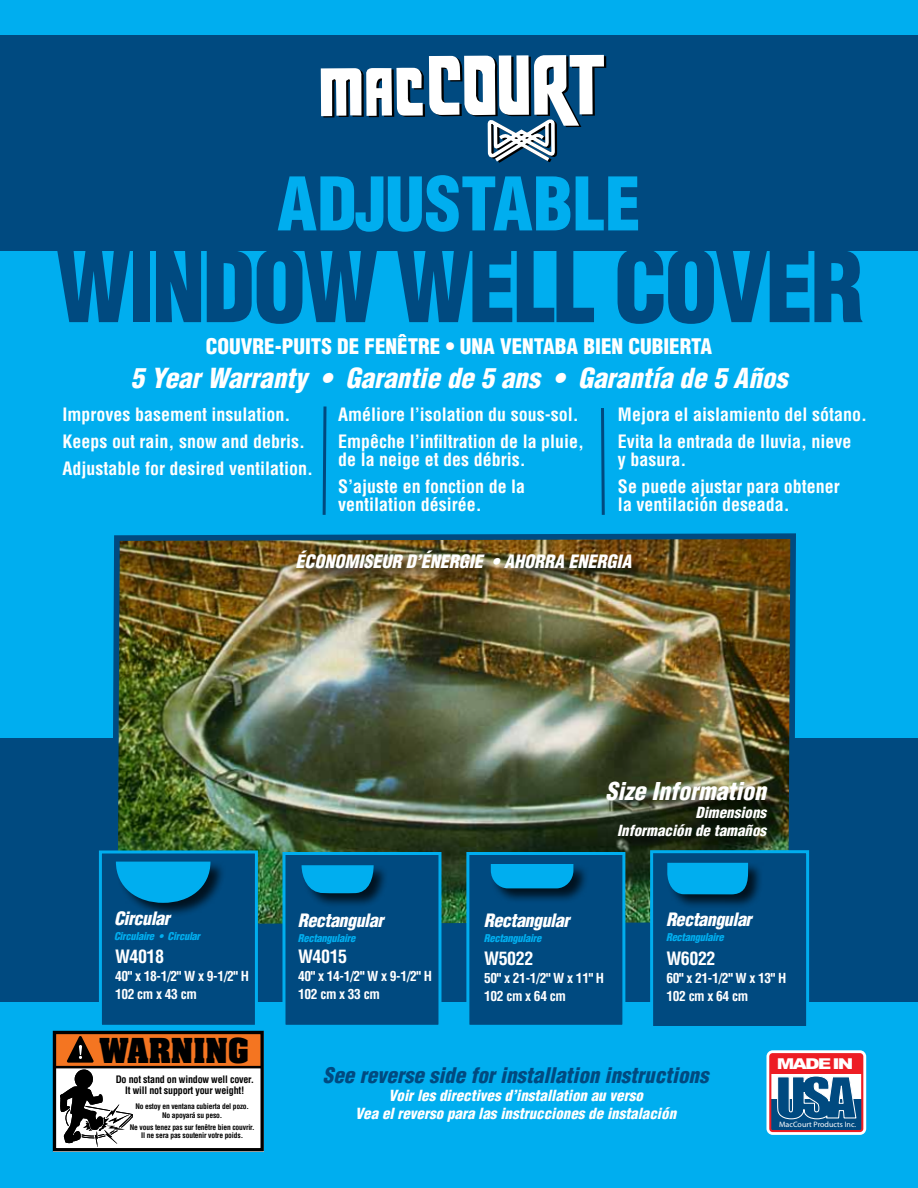
<style>
.page{position:relative;width:918px;height:1188px;background:#00aeef}
.page>*{position:absolute;margin:0;border:0;box-sizing:border-box;transform-origin:0 0}
.t1{font:900 condensed 96px "Helvetica";letter-spacing:-.03em;color:#004a80}
.t2{font:900 condensed 72px "Helvetica";color:#00aeef}
.t3{font:37.65px "Aachen Bld";color:#000}
.t4{font:italic 900 condensed 27px "Helvetica";color:#fff}
.t5{font:italic 900 condensed 24px "Helvetica";color:#fff}
.t6{font:900 condensed 21px "Helvetica";color:#fff}
.t7{font:italic 900 condensed 21px "Helvetica";color:#004a80}
.t8{font:700 condensed 18px/27px "Helvetica";color:#fff}
.t9{font:italic 900 condensed 18px "Helvetica";letter-spacing:-.025em;color:#fff}
.t10{font:italic 900 condensed 18px "Helvetica";color:#fff}
.t11{font:900 16.05px "Arial";letter-spacing:-.1em;color:#fff;scale:1.25 1}
.t12{font:italic 900 condensed 15px/18px "Helvetica";color:#fff;text-align:center}
.t13{font:700 condensed 13.5px/18px "Helvetica";letter-spacing:-.025em;color:#fff}
.t14{font:italic 900 condensed 10.5px "Helvetica";letter-spacing:-.025em;color:#00aeef}
.t15{font:700 condensed 10.05px/10.9px "Helvetica";letter-spacing:-.02em;color:#000;text-align:center}
.t16{font:7.8px "Myriad";color:#fff}
.t17{font:700 condensed 7.5px/8.4px "Helvetica";letter-spacing:-.02em;color:#000;text-align:center}
</style>
<div class="page">
<div style="left:0;top:739px;width:918px;height:263px;background:#004a80"></div>
<img style="left:109px;top:533px;width:690px;height:400px">
<div style="left:0;top:35px;width:918px;height:216px;background:#004a80"></div>
<svg style="left:321px;top:55px;width:285px;height:108px"></svg>
<svg style="left:322px;top:406px;width:5px;height:109px"></svg>
<svg style="left:601px;top:408px;width:4px;height:107px"></svg>
<div style="left:296px;top:550px;width:351px;height:33px;background:#000;opacity:.75"></div>
<div style="left:607px;top:782px;width:176px;height:70px;background:#000;opacity:.75"></div>
<div style="left:99px;top:850px;width:159px;height:178px;background:#004a80;border:3px solid #00aeef"></div>
<div style="left:116px;top:861px;width:110px;height:58px;background:#000;opacity:.75"></div>
<svg style="left:116px;top:862px;width:94px;height:41px;background:#0094cf"></svg>
<div style="left:282px;top:852px;width:159px;height:176px;background:#004a80;border:3px solid #00aeef"></div>
<div style="left:301px;top:864px;width:88px;height:45px;background:#000;opacity:.75"></div>
<svg style="left:302px;top:865px;width:72px;height:28px;background:#009edc"></svg>
<div style="left:466px;top:852px;width:159px;height:176px;background:#004a80;border:3px solid #00aeef"></div>
<div style="left:490px;top:863px;width:99px;height:41px;background:#000;opacity:.75"></div>
<div style="left:491px;top:864px;width:82px;height:24px;background:#00aeef"></div>
<div style="left:650px;top:850px;width:159px;height:179px;background:#004a80;border:3px solid #00aeef"></div>
<div style="left:667px;top:862px;width:97px;height:48px;background:#000;opacity:.75"></div>
<div style="left:667px;top:863px;width:81px;height:31px;background:#00aeef"></div>
<svg style="left:766px;top:1050px;width:100px;height:85px;background:#846d89"></svg>
<div style="left:53px;top:1031px;width:211px;height:120px;background:#fff"></div>
<div style="left:56px;top:1034px;width:204px;height:32px;background:#f47521"></div>
<svg style="left:60px;top:1069px;width:73px;height:78px"></svg>
<svg style="left:67px;top:1036px;width:27px;height:27px"></svg>
<div style="left:53px;top:1031px;width:211px;height:120px;border:3px solid #000"></div>
<hr style="left:55px;top:1066px;width:208px;height:2px;background:#000">
<h2 class="t2" style="left:277px;top:159px;width:365px">ADJUSTABLE</h2>
<h1 class="t1" style="left:56px;top:227px;width:809px">WINDOW WELL COVER</h1>
<p class="t6" style="left:206px;top:333px;width:508px">COUVRE-PUITS DE FENÊTRE • UNA VENTABA BIEN CUBIERTA</p>
<h3 class="t4" style="left:131px;top:361px;width:658px">5 Year Warranty • Garantie de 5 ans • Garantía de 5 Años</h3>
<p class="t8" style="left:63px;top:401px;width:252px">Improves basement insulation.<br>Keeps out rain, snow and debris.<br>Adjustable for desired ventilation.</p>
<p class="t8" style="left:338px;top:401px;width:248px">Améliore l’isolation du sous-sol.<br>Empêche l’infiltration de la pluie,</p>
<p class="t8" style="left:338px;top:446px;width:189px">de la neige et des débris.<br>S’ajuste en fonction de la</p>
<p class="t8" style="left:338px;top:491px;width:145px">ventilation désirée.</p>
<p class="t8" style="left:618px;top:401px;width:251px">Mejora el aislamiento del sótano.<br>Evita la entrada de lluvia, nieve</p>
<p class="t8" style="left:618px;top:446px;width:223px">y basura.<br>Se puede ajustar para obtener</p>
<p class="t8" style="left:618px;top:491px;width:173px">la ventilación deseada.</p>
<p class="t10" style="left:295px;top:550px;width:338px">ÉCONOMISEUR D’ÉNERGIE • AHORRA ENERGIA</p>
<p class="t9" style="left:114px;top:907px;width:57px">Circular</p>
<p class="t14" style="left:114px;top:930px;width:88px">Circulaire • Circular</p>
<p class="t8" style="left:115px;top:943px;width:51px">W4018</p>
<p class="t13" style="left:115px;top:967px;width:136px">40" x 18-1/2" W x 9-1/2" H<br>102 cm x 43 cm</p>
<h3 class="t3" style="left:100px;top:1028px;width:151px">WARNING</h3>
<p class="t15" style="left:116px;top:1074px;width:140px">Do not stand on window well cover.<br>It will not support your weight!</p>
<p class="t17" style="left:135px;top:1102px;width:115px">No estoy en ventana cubierta del pozo.<br>No apoyará su peso.</p>
<p class="t17" style="left:130px;top:1123px;width:126px">Ne vous tenez pas sur fenêtre bien couvrir.<br>Il ne sera pas soutenir votre poids.</p>
<p class="t9" style="left:298px;top:909px;width:87px">Rectangular</p>
<p class="t14" style="left:298px;top:931px;width:59px">Rectangulaire</p>
<p class="t8" style="left:298px;top:943px;width:51px">W4015</p>
<p class="t13" style="left:298px;top:967px;width:136px">40" x 14-1/2" W x 9-1/2" H<br>102 cm x 33 cm</p>
<p class="t9" style="left:484px;top:909px;width:87px">Rectangular</p>
<p class="t14" style="left:484px;top:931px;width:59px">Rectangulaire</p>
<h3 class="t5" style="left:606px;top:777px;width:162px">Size Information</h3>
<p class="t12" style="left:617px;top:804px;width:151px;text-align:right">Dimensions<br>Información de tamaños</p>
<p class="t9" style="left:666px;top:908px;width:87px">Rectangular</p>
<p class="t14" style="left:666px;top:931px;width:59px">Rectangulaire</p>
<p class="t8" style="left:484px;top:945px;width:51px">W5022</p>
<p class="t13" style="left:484px;top:969px;width:122px">50" x 21-1/2" W x 11" H<br>102 cm x 64 cm</p>
<p class="t8" style="left:666px;top:945px;width:51px">W6022</p>
<p class="t13" style="left:666px;top:969px;width:122px">60" x 21-1/2" W x 13" H<br>102 cm x 64 cm</p>
<p class="t7" style="left:323px;top:1062px;width:387px">See reverse side for installation instructions</p>
<p class="t12" style="left:355px;top:1087px;width:322px">Voir les directives d’installation au verso<br>Vea el reverso para las instrucciones de instalación</p>
<p class="t11" style="left:777px;top:1054px;width:63px">MADE IN</p>
<p class="t16" style="left:779px;top:1121px;width:79px">MacCourt Products Inc.</p>
</div>
